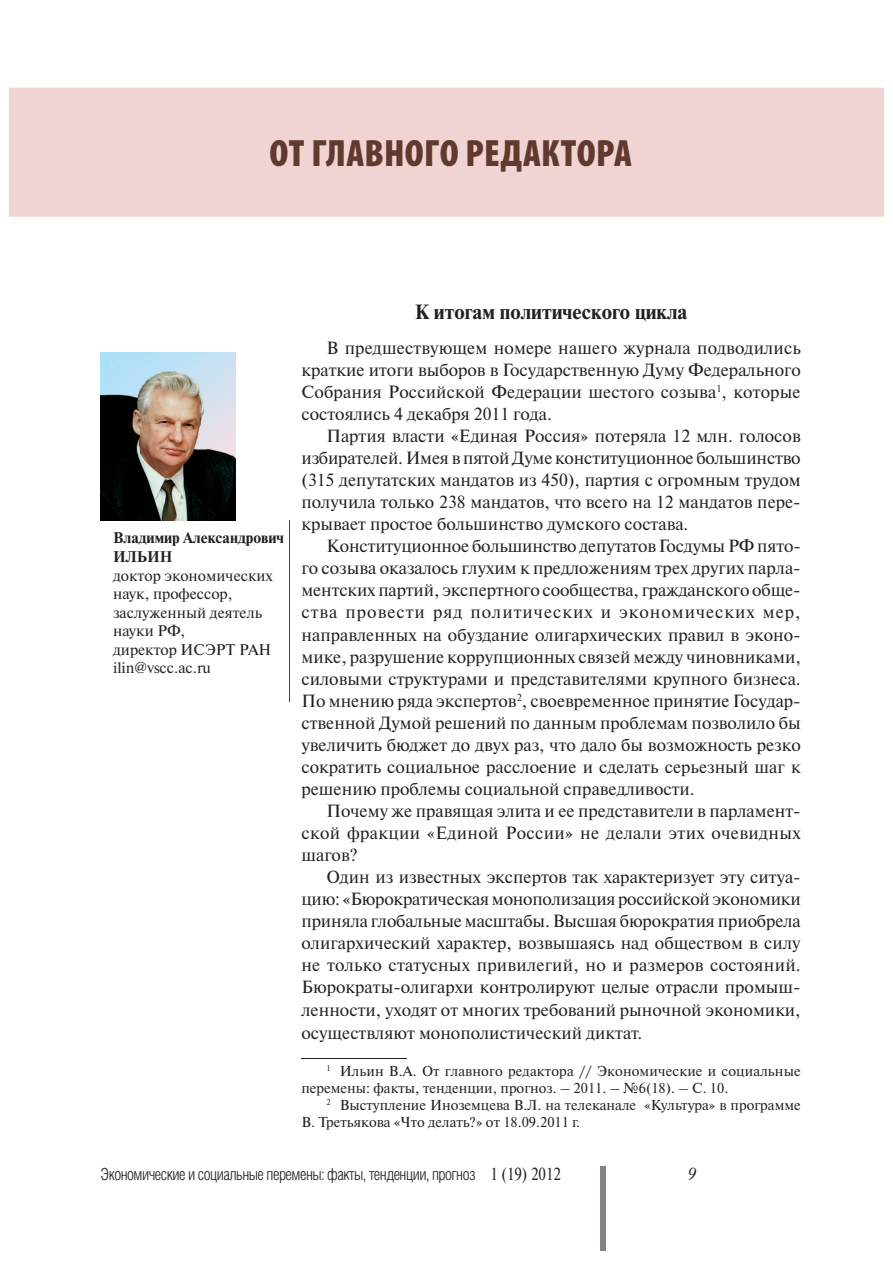
<style>
.page{position:relative;width:893px;height:1263px;background:#fff}
.page>*{position:absolute;margin:0;border:0;box-sizing:border-box;transform-origin:0 0}
.t1{font:900 condensed 38.25px "Myriad Pro";letter-spacing:.01em;color:#5f3a2d}
.t2{font:700 20.55px "Newton C";color:#231f20}
.t3{font:17.7px/22px "Newton C";color:#231f20;text-align:justify}
.t4{font:italic 17.7px "Academy";color:#231f20}
.t5{font:300 16.65px "Helios Cond";letter-spacing:-.03em;color:#231f20}
.t6{font:15.45px/18.5px "Newton C";color:#231f20}
.t7{font:700 15.45px/18.5px "Newton C";color:#231f20}
.t8{font:14.4px/17.2px "Newton C";color:#231f20}
.s1{font-family:"Newton C";font-weight:400;font-size:17.7px}
</style>
<div class="page">
<hr style="left:301px;top:1058px;width:106px;height:1px;background:#231f20">
<hr style="left:289px;top:520px;width:1px;height:181px;background:#5f3a2d">
<img style="left:101px;top:352px;width:134px;height:168px">
<div style="left:600px;top:1166px;width:6px;height:84px;background:#808285"></div>
<div style="left:9px;top:88px;width:875px;height:129px;background:#f0d4d4"></div>
<h1 class="t1" style="left:269px;top:131px;width:364px">ОТ ГЛАВНОГО РЕДАКТОРА</h1>
<p class="t2" style="left:415px;top:305px;width:274px">К итогам политического цикла</p>
<p class="t3" style="left:301px;top:338px;width:501px;text-indent:25px">В предшествующем номере нашего журнала подводились краткие итоги выборов в Государственную Думу Федерального Собрания Российской Федерации шестого созыва<sup>1</sup>, которые состоялись 4 декабря 2011 года.</p>
<p class="t3" style="left:301px;top:426px;width:501px;text-indent:25px">Партия власти «Единая Россия» потеряла 12 млн. голосов избирателей. Имея в пятой Думе конституционное большинство (315 депутатских мандатов из 450), партия с огромным трудом получила только 238 мандатов, что всего на 12 мандатов пере&shy;крывает простое большинство думского состава.</p>
<p class="t3" style="left:301px;top:537px;width:501px;text-indent:25px">Конституционное большинство депутатов Госдумы РФ пято&shy;го созыва ок азалось глухим к предложениям трех других парла&shy;ментских партий, экспертного сообщества, гражданского обще&shy;ства провести ряд политических и экономических мер, направленных на обуздание олигархических правил в эконо&shy;мике, разрушение коррупционных связей между чиновниками, силовыми структурами и представителями крупного бизнеса.<br>По мнению ряда экспертов<sup>2</sup>, своевременное принятие Государ&shy;ственной Думой решений по данным проблемам позволило бы увеличить бюджет до двух раз, что дало бы возможность резко сократить социальное расслоение и сделать серьезный шаг к решению проблемы социальной справедливости.</p>
<p class="t3" style="left:301px;top:801px;width:501px;text-indent:25px">Почему же правящая элита и ее представители в парламент&shy;ской фракции «Единой России» не делали этих очевидных шагов?</p>
<p class="t3" style="left:301px;top:867px;width:501px;text-indent:25px">Один из известных экспертов так характеризует эту ситуа&shy;цию: «Бюрократическая монополизация российской экономики приняла глобальные масштабы. Высшая бюрократия приобрела олигархический характер, возвышаясь над обществом в силу не только статусных привилегий, но и размеров состояний.<br>Бюрократы-олигархи контролируют целые отрасли промыш&shy;ленности, уходят от многих требований рыночной экономики, осуществляют монополистический диктат.</p>
<p class="t8" style="left:301px;top:1063px;width:501px;text-indent:25px"><sup>1</sup> Ильин В.А. От главного редактора // Экономические и социальные перемены: факты, тенденции, прогноз. – 2011. – №6(18). – С. 10.</p>
<p class="t8" style="left:301px;top:1098px;width:501px;text-indent:25px"><sup>2</sup> Выступление Иноземцева В.Л. на телеканале «Культура» в программе<br>В. Третьякова «Что делать?» от 18.09.2011 г.</p>
<p class="t5" style="left:101px;top:1165px;width:462px">Экономические и социальные перемены: факты, тенденции, прогноз <span class="s1">1 (19) 2012</span></p>
<p class="t4" style="left:688px;top:1166px;width:10px">9</p>
<p class="t7" style="left:113px;top:530px;width:172px">Владимир Александрович<br>ИЛЬИН</p>
<p class="t6" style="left:113px;top:567px;width:161px">доктор экономических наук, профессор, заслуженный деятель науки РФ,<br>директор ИСЭРТ РАН ilin@vscc.ac.ru</p>
</div>
